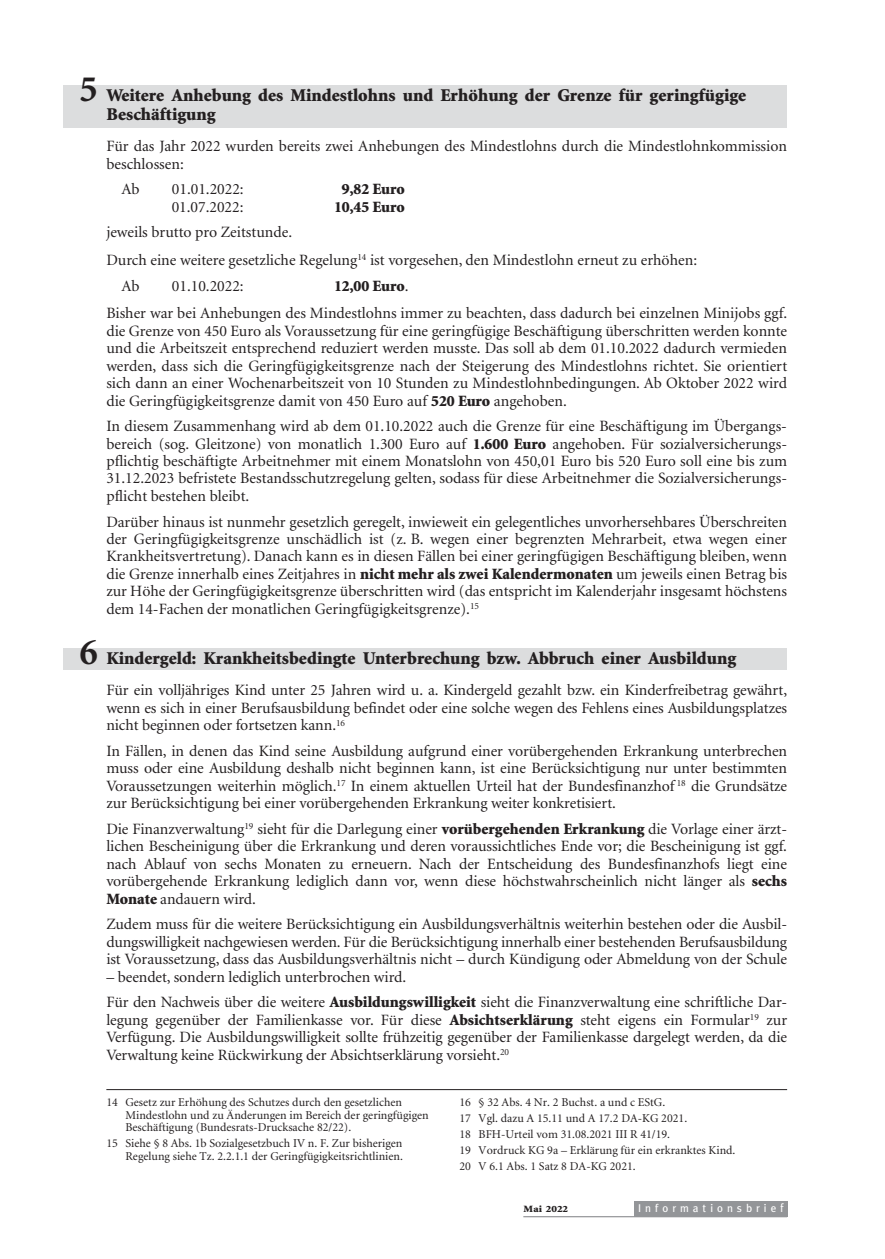
<style>
.page{position:relative;width:885px;height:1259px;background:#fff}
.page>*{position:absolute;margin:0;border:0;box-sizing:border-box;transform-origin:0 0}
.t1{font:900 18px/19.2px "Minion";color:#231f20}
.t2{font:15.75px/17.4px "Minion";letter-spacing:-.005em;color:#231f20;text-align:justify}
.t3{font:900 15.75px "Minion";color:#231f20}
.t4{font:12px/15.9px "Minion";color:#231f20}
.t5{font:11.25px "Meta";letter-spacing:.36em;color:#fff}
.t6{font:900 9.6px "Minion";color:#231f20;scale:1.15 1}
.s1{font-weight:700;font-size:37.5px}
.s2{font-weight:900}
.s3{font-size:12px}
</style>
<div class="page">
<div style="left:64px;top:648px;width:723px;height:22px;background:#dcddde"></div>
<div style="left:64px;top:85px;width:723px;height:43px;background:#dcddde"></div>
<div style="left:634px;top:1200px;width:153px;height:16px;background:#939598"></div>
<hr style="left:523px;top:1216px;width:264px;height:1px;background:#939598">
<hr style="left:106px;top:1089px;width:681px;height:1px;background:#231f20">
<p class="t1" style="left:106px;top:87px;width:641px;text-indent:-27px"><span class="s1">5</span> Weitere Anhebung des Mindestlohns und Erhöhung der Grenze für geringfügige<br>Beschäftigung</p>
<p class="t2" style="left:106px;top:139px;width:682px">Für das Jahr 2022 wurden bereits zwei Anhebungen des Mindestlohns durch die Mindestlohnkommission beschlossen:</p>
<p class="t2" style="left:121px;top:182px;width:19px">Ab</p>
<p class="t2" style="left:172px;top:182px;width:73px">01.01.2022:</p>
<p class="t3" style="left:342px;top:183px;width:64px">9,82 Euro</p>
<p class="t2" style="left:172px;top:199px;width:73px">01.07.2022:</p>
<p class="t3" style="left:334px;top:200px;width:72px">10,45 Euro</p>
<p class="t2" style="left:106px;top:220px;width:592px;line-height:27.8px">jeweils brutto pro Zeitstunde.<br>Durch eine weitere gesetzliche Regelung<sup>14</sup> ist vorgesehen, den Mindestlohn erneut zu erhöhen:</p>
<p class="t2" style="left:121px;top:278px;width:19px">Ab</p>
<p class="t2" style="left:172px;top:278px;width:73px">01.10.2022:</p>
<p class="t2" style="left:106px;top:273px;width:682px;line-height:27.8px;text-indent:227px"><span class="s2">12,00 Euro</span>.<br>Bisher war bei Anhebungen des Mindestlohns immer zu beachten, dass dadurch bei einzelnen Minijobs ggf.</p>
<p class="t2" style="left:106px;top:323px;width:682px">die Grenze von 450 Euro als Voraussetzung für eine geringfügige Beschäftigung überschritten werden konnte und die Arbeitszeit entsprechend reduziert werden musste. Das soll ab dem 01.10.2022 dadurch vermieden werden, dass sich die Geringfügigkeitsgrenze nach der Steigerung des Mindestlohns richtet. Sie orientiert sich dann an einer Wochenarbeitszeit von 10 Stunden zu Mindestlohnbedingungen. Ab Oktober 2022 wird die Geringfügigkeitsgrenze damit von 450 Euro auf <span class="s2">520 Euro</span> angehoben.</p>
<p class="t2" style="left:106px;top:419px;width:682px">In diesem Zusammenhang wird ab dem 01.10.2022 auch die Grenze für eine Beschäftigung im Übergangs&shy;bereich (sog. Gleitzone) von monatlich 1.300 Euro auf <span class="s2">1.600 Euro</span> angehoben. Für sozialversicherungs&shy;pflichtig beschäftigte Arbeitnehmer mit einem Monatslohn von 450,01 Euro bis 520 Euro soll eine bis zum 31.12.2023 befristete Bestandsschutzregelung gelten, sodass für diese Arbeitnehmer die Sozialversicherungs&shy;pflicht bestehen bleibt.</p>
<p class="t2" style="left:106px;top:514px;width:682px">Darüber hinaus ist nunmehr gesetzlich geregelt, inwieweit ein gelegentliches unvorhersehbares Überschreiten der Geringfügigkeitsgrenze unschädlich ist (z. B. wegen einer begrenzten Mehrarbeit, etwa wegen einer Krankheitsvertretung). Danach kann es in diesen Fällen bei einer geringfügigen Beschäftigung bleiben, wenn die Grenze innerhalb eines Zeitjahres in <span class="s2">nicht mehr als zwei Kalendermonaten</span> um jeweils einen Betrag bis zur Höhe der Geringfügigkeitsgrenze überschritten wird (das entspricht im Kalenderjahr insgesamt höchstens dem 14-Fachen der monatlichen Geringfügigkeitsgrenze).<sup>15</sup></p>
<p class="t1" style="left:79px;top:650px;width:658px"><span class="s1">6</span> Kindergeld: Krankheitsbedingte Unterbrechung bzw. Abbruch einer Ausbildung</p>
<p class="t2" style="left:106px;top:683px;width:682px">Für ein volljähriges Kind unter 25 Jahren wird u. a. Kindergeld gezahlt bzw. ein Kinderfreibetrag gewährt, wenn es sich in einer Berufsausbildung befindet oder eine solche wegen des Fehlens eines Ausbildungsplatzes nicht beginnen oder fortsetzen kann.<sup>16</sup></p>
<p class="t2" style="left:106px;top:743px;width:682px">In Fällen, in denen das Kind seine Ausbildung aufgrund einer vorübergehenden Erkrankung unterbrechen muss oder eine Ausbildung deshalb nicht beginnen kann, ist eine Berücksichtigung nur unter bestimmten Voraussetzungen weiterhin möglich.<sup>17</sup> In einem aktuellen Urteil hat der Bundesfinanzhof <sup>18</sup> die Grundsätze zur Berücksichtigung bei einer vorübergehenden Erkrankung weiter konkretisiert.</p>
<p class="t2" style="left:106px;top:821px;width:682px">Die Finanzverwaltung<sup>19</sup> sieht für die Darlegung einer <span class="s2">vorübergehenden Erkrankung</span> die Vorlage einer ärzt&shy;lichen Bescheinigung über die Erkrankung und deren voraussichtliches Ende vor; die Bescheinigung ist ggf. nach Ablauf von sechs Monaten zu erneuern. Nach der Entscheidung des Bundesfinanzhofs liegt eine vorübergehende Erkrankung lediglich dann vor, wenn diese höchstwahrscheinlich nicht länger als <span class="s2">sechs Monate</span> andauern wird.</p>
<p class="t2" style="left:106px;top:917px;width:682px">Zudem muss für die weitere Berücksichtigung ein Ausbildungsverhältnis weiterhin bestehen oder die Ausbil&shy;dungswilligkeit nachgewiesen werden. Für die Berücksichtigung innerhalb einer bestehenden Berufsausbildung ist Voraussetzung, dass das Ausbildungsverhältnis nicht – durch Kündigung oder Abmeldung von der Schule</p>
<p class="t2" style="left:106px;top:965px;width:682px;line-height:25.7px">– beendet, sondern lediglich unterbrochen wird.<br>Für den Nachweis über die weitere <span class="s2">Ausbildungswilligkeit</span> sieht die Finanzverwaltung eine schriftliche Dar-</p>
<p class="t2" style="left:106px;top:1012px;width:682px">legung gegenüber der Familienkasse vor. Für diese <span class="s2">Absichtserklärung</span> steht eigens ein Formular<sup>19</sup> zur Verfügung. Die Ausbildungswilligkeit sollte frühzeitig gegenüber der Familienkasse dargelegt werden, da die Verwaltung keine Rückwirkung der Absichtserklärung vorsieht.<sup>20</sup></p>
<p class="t4" style="left:125px;top:1096px;width:305px;line-height:12.8px;text-indent:-19px">14 Gesetz zur Erhöhung des Schutzes durch den gesetzlichen<br>Mindestlohn und zu Änderungen im Bereich der geringfügigen<br>Beschäftigung (Bundesrats-Drucksache 82/22).</p>
<p class="t4" style="left:106px;top:1138px;width:298px;line-height:12.8px;text-align:right">15 Siehe § 8 Abs. 1b Sozialgesetzbuch IV n. F. Zur bisherigen<br>Regelung siehe Tz. 2.2.1.1 der Geringfügigkeitsrichtlinien.</p>
<p class="t4" style="left:459px;top:1095px;width:277px">16 § 32 Abs. 4 Nr. 2 Buchst. a und c EStG.<br>17 Vgl. dazu A 15.11 und A 17.2 DA-KG 2021.<br>18 BFH-Urteil vom 31.08.2021 III R 41/19.<br>19 Vordruck KG 9a – Erklärung für ein erkranktes Kind.<br>20 V 6.1 Abs. 1 Satz 8 DA-KG 2021.</p>
<p class="t6" style="left:523px;top:1205px;width:40px">Mai 2022</p>
<p class="t5" style="left:638px;top:1201px;width:147px">Informationsbrie<span class="s3">f</span></p>
</div>
